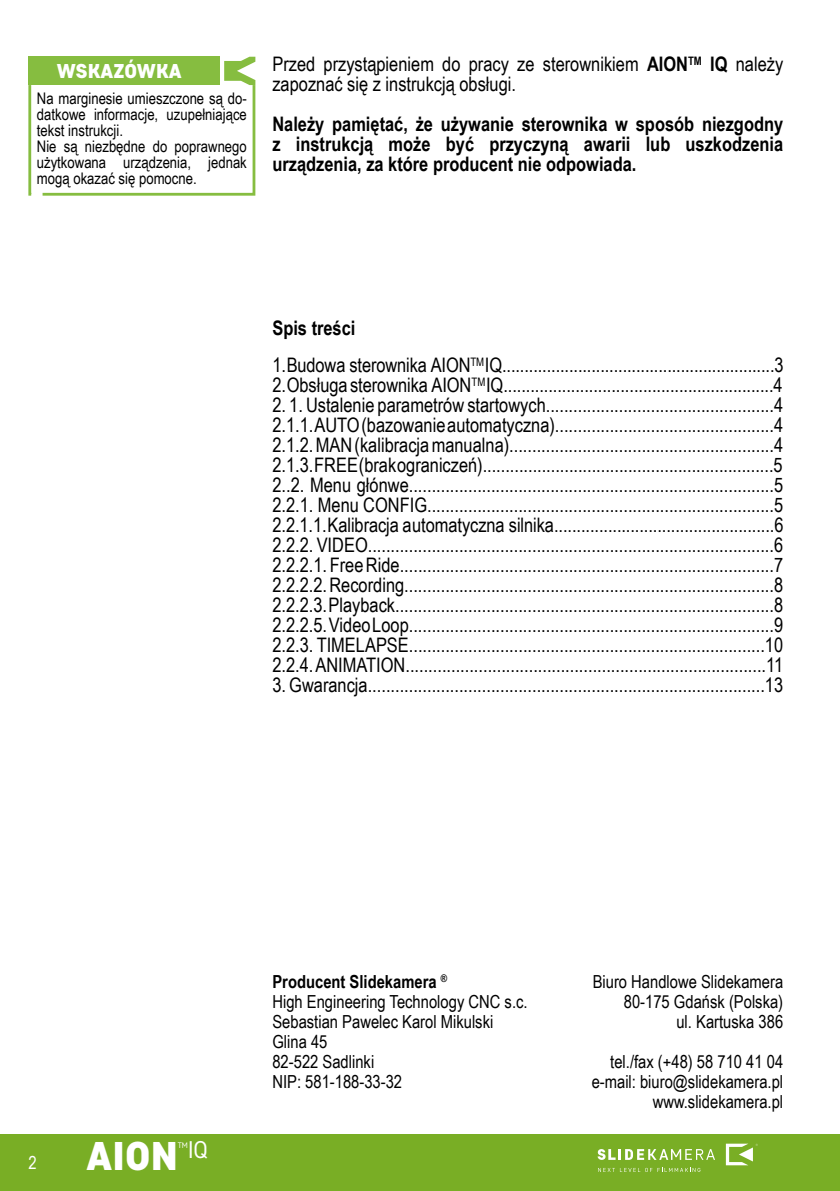
<style>
.page{position:relative;width:840px;height:1191px;background:#fff}
.page>*{position:absolute;margin:0;border:0;box-sizing:border-box;transform-origin:0 0}
.t1{font:900 40px "Core Sans D75";color:#fff}
.t2{font:24px "Core Sans D35";color:#fff}
.t3{font:20px/20px "Arial Narrow";color:#000;text-align:justify}
.t4{font:700 20px/20px "Arial Narrow";color:#000;text-align:justify}
.t5{font:900 20px "Core Sans D75";color:#fff}
.t6{font:18px/20px "Arial Narrow";color:#000;text-align:right}
.t7{font:18px "Arial Narrow";color:#fff}
.t8{font:16px/16px "Arial Narrow";color:#000}
.t9{font:8px "Core Sans D35";color:#fff}
.s1{font-weight:700}
</style>
<div class="page">
<div style="left:0;top:1134px;width:839px;height:57px;background:#79ae25"></div>
<svg style="left:598px;top:1167px;width:102px;height:5px"></svg>
<svg style="left:725px;top:1143px;width:32px;height:22px"></svg>
<svg style="left:597px;top:1149px;width:117px;height:10px"></svg>
<svg style="left:28px;top:57px;width:228px;height:139px"></svg>
<p class="t5" style="left:57px;top:58px;width:126px">WSKAZÓWKA</p>
<p class="t3" style="left:272px;top:53px;width:512px">Przed przystąpieniem do pracy ze sterownikiem <span class="s1">AION</span><sup>TM</sup> <span class="s1">IQ</span> należy zapoznać się z instrukcją obsługi.</p>
<p class="t4" style="left:272px;top:113px;width:512px">Należy pamiętać, że używanie sterownika w sposób niezgodny z instrukcją może być przyczyną awarii lub uszkodzenia urządzenia, za które producent nie odpowiada.</p>
<p class="t8" style="left:37px;top:90px;width:211px">Na marginesie umieszczone są do&shy;datkowe informacje, uzupełniające tekst instrukcji.<br>Nie są niezbędne do poprawnego użytkowana urządzenia, jednak mogą okazać się pomocne.</p>
<p class="t4" style="left:272px;top:317px;width:84px">Spis treści</p>
<p class="t3" style="left:272px;top:354px;width:512px">1. Budowa sterownika AION<sup>TM</sup> IQ.............................................................3</p>
<p class="t3" style="left:272px;top:374px;width:511px">2. Obsługa sterownika AION<sup>TM</sup> IQ............................................................4</p>
<p class="t3" style="left:272px;top:394px;width:512px">2. 1. Ustalenie parametrów startowych..................................................4<br>2.1.1. AUTO (bazowanie automatyczna)................................................4<br>2.1.2. MAN (kalibracja manualna)..........................................................4<br>2.1.3. FREE (brak ograniczeń)................................................................5<br>2..2. Menu głónwe................................................................................5<br>2.2.1. Menu CONFIG............................................................................5<br>2.2.1.1. Kalibracja a utomatyczna silnika.................................................6<br>2.2.2. VIDEO.........................................................................................6<br>2.2.2.1. Free Ride..................................................................................7<br>2.2.2.2. Recording.................................................................................8<br>2.2.2.3. Playback...................................................................................8<br>2.2.2.5. Video Loop................................................................................9<br>2.2.3. TIMELAPSE..............................................................................10<br>2.2.4. ANIMATION...............................................................................11</p>
<p class="t3" style="left:272px;top:674px;width:512px">3. Gwarancja.......................................................................................13</p>
<p class="t7" style="left:28px;top:1149px;width:10px">2</p>
<h1 class="t1" style="left:86px;top:1129px;width:93px">AION</h1>
<p class="t9" style="left:178px;top:1140px;width:12px">TM</p>
<p class="t2" style="left:188px;top:1134px;width:21px">IQ</p>
<p class="t6" style="left:272px;top:970px;width:256px;text-align:left"><span class="s1">Producent Slidekamera</span> <sup>®<br></sup>High Engineering Technology CNC s.c.<br>Sebastian Pawelec Karol Mikulski<br>Glina 45<br>82-522 Sadlinki<br>NIP: 581-188-33-32</p>
<p class="t6" style="left:592px;top:970px;width:192px">Biuro Handlowe Slidekamera<br>80-175 Gdańsk (Polska)<br>ul. Kartuska 386</p>
<p class="t6" style="left:591px;top:1050px;width:193px">tel./fax (+48) 58 710 41 04 e-mail: biuro@slidekamera.pl www.slidekamera.pl</p>
</div>
